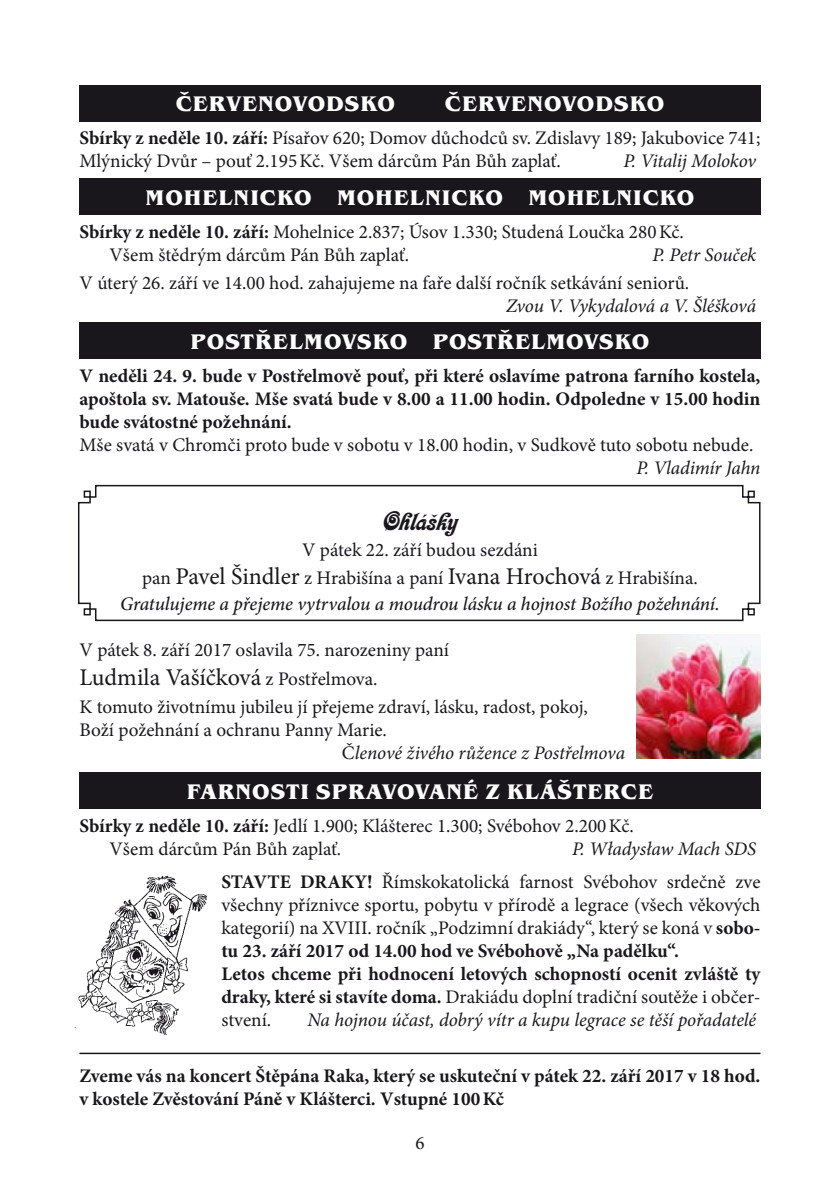
<style>
.page{position:relative;width:840px;height:1191px;background:#fff}
.page>*{position:absolute;margin:0;border:0;box-sizing:border-box;transform-origin:0 0}
.t1{font:28px "Kalligraphia DOT";color:#1a171c}
.t2{font:24px "Minion Pro";color:#1a171c}
.t3{font:700 21.8px "Benguiat Itc TOT";letter-spacing:.045em;color:#fff}
.t4{font:19.2px/23px "Minion Pro";color:#1a171c}
.t5{font:700 19.2px/23px "Minion Pro";color:#1a171c;text-align:justify}
.t6{font:italic 19.2px "Minion Pro";letter-spacing:-.01em;color:#1a171c}
.t7{font:italic 500 19.2px "Minion Pro";letter-spacing:-.005em;color:#1a171c}
.t8{font:19px "Minion Pro";color:#1a171c}
.s1{font-weight:700}
.s2{font-size:24px}
.s3{font-size:19.2px}
.s4{font-style:normal}
.s5{font-style:italic}
</style>
<div class="page">
<div style="left:79px;top:85px;width:681px;height:36px;background:#1a171c"></div>
<div style="left:79px;top:178px;width:681px;height:37px;background:#1a171c"></div>
<div style="left:79px;top:323px;width:681px;height:36px;background:#1a171c"></div>
<div style="left:79px;top:773px;width:681px;height:36px;background:#1a171c"></div>
<img style="left:74px;top:875px;width:134px;height:160px">
<svg style="left:77px;top:484px;width:683px;height:138px"></svg>
<img style="left:636px;top:634px;width:123px;height:124px">
<hr style="left:79px;top:1052px;width:681px;height:2px;background:#1a171c">
<p class="t3" style="left:176px;top:91px;width:221px">ČERVENOVODSKO</p>
<p class="t3" style="left:444px;top:91px;width:221px">ČERVENOVODSKO</p>
<p class="t4" style="left:79px;top:127px;width:682px"><span class="s1">Sbírky z neděle 10. září:</span> Písařov 620; Domov důchodců sv. Zdislavy 189; Jakubovice 741;<br>Mlýnický Dvůr – pouť 2.195Kč. Všem dárcům Pán Bůh zaplať.</p>
<p class="t6" style="left:623px;top:148px;width:134px">P. Vitalij Molokov</p>
<p class="t3" style="left:145px;top:185px;width:550px">MOHELNICKO MOHELNICKO MOHELNICKO</p>
<p class="t4" style="left:109px;top:220px;width:575px;text-indent:-30px"><span class="s1">Sbírky z neděle 10. září:</span> Mohelnice 2.837; Úsov 1.330; Studená Loučka 280Kč.<br>Všem štědrým dárcům Pán Bůh zaplať.</p>
<p class="t6" style="left:652px;top:242px;width:105px">P. Petr Souček</p>
<p class="t4" style="left:79px;top:271px;width:611px">V úterý 26. září ve 14.00 hod. zahajujeme na faře další ročník setkávání seniorů.</p>
<p class="t6" style="left:506px;top:292px;width:251px">Zvou V. Vykydalová a V. Šléšková</p>
<p class="t3" style="left:190px;top:329px;width:460px">POSTŘELMOVSKO POSTŘELMOVSKO</p>
<p class="t5" style="left:79px;top:364px;width:682px">V neděli 24. 9. bude v Postřelmově pouť, při které oslavíme patrona farního kostela, apoštola sv. Matouše. Mše svatá bude v 8.00 a 11.00 hodin. Odpoledne v 15.00 hodin bude svátostné požehnání.</p>
<p class="t4" style="left:79px;top:434px;width:675px">Mše svatá v Chromči proto bude v sobotu v 18.00 hodin, v Sudkově tuto sobotu nebude.</p>
<p class="t6" style="left:636px;top:455px;width:125px">P. Vladimír Jahn</p>
<h1 class="t1" style="left:382px;top:506px;width:77px">Ohlášky</h1>
<p class="t4" style="left:142px;top:535px;width:557px;line-height:28.8px;text-align:center">V pátek 22. září budou sezdáni<br>pan <span class="s2">Pavel Šindler</span> z Hrabišína a paní <span class="s2">Ivana Hrochová</span> z Hrabišína.</p>
<p class="t7" style="left:120px;top:591px;width:601px">Gratulujeme a přejeme vytrvalou a moudrou lásku a hojnost Božího požehnání.</p>
<p class="t4" style="left:79px;top:639px;width:371px">V pátek 8. září 2017 oslavila 75. narozeniny paní</p>
<p class="t2" style="left:79px;top:661px;width:299px">Ludmila Vašíčková <span class="s3">z Postřelmova.</span></p>
<p class="t4" style="left:79px;top:695px;width:509px">K tomuto životnímu jubileu jí přejeme zdraví, lásku, radost, pokoj,</p>
<p class="t4" style="left:79px;top:718px;width:309px">Boží požehnání a ochranu Panny Marie.</p>
<p class="t6" style="left:342px;top:740px;width:284px"><span class="s4">Č</span>lenové živého růžence z Postřelmova</p>
<p class="t3" style="left:187px;top:779px;width:467px">FARNOSTI SPRAVOVANÉ Z KLÁŠTERCE</p>
<p class="t4" style="left:109px;top:814px;width:525px;text-indent:-30px"><span class="s1">Sbírky z neděle 10. září:</span> Jedlí 1.900; Klášterec 1.300; Svébohov 2.200Kč.<br>Všem dárcům Pán Bůh zaplať.</p>
<p class="t4" style="left:221px;top:833px;width:540px;line-height:32.6px;text-align:right"><span class="s5">P. Władysław Mach SDS<br></span><span class="s1">STAVTE DRAKY!</span> Římskokatolická farnost Svébohov srdečně zve</p>
<p class="t4" style="left:221px;top:893px;width:540px">všechny příznivce sportu, pobytu v přírodě a legrace (všech věkových kategorií) na XVIII. ročník „Podzimní drakiády“, který se koná v <span class="s1">sobo&shy;tu 23. září 2017 od 14.00 hod ve Svébohově „Na padělku“.<br>Letos chceme při hodnocení letových schopností ocenit zvláště ty draky, které si stavíte doma.</span> Drakiádu doplní tradiční soutěže i občer&shy;stvení.</p>
<p class="t6" style="left:307px;top:1006px;width:450px">Na hojnou účast, dobrý vítr a kupu legrace se těší pořadatelé</p>
<p class="t5" style="left:79px;top:1064px;width:682px">Zveme vás na koncert Štěpána Raka, který se uskuteční v pátek 22. září 2017 v 18 hod. v kostele Zvěstování Páně v Klášterci. Vstupné 100Kč</p>
<p class="t8" style="left:415px;top:1130px;width:11px">6</p>
</div>
